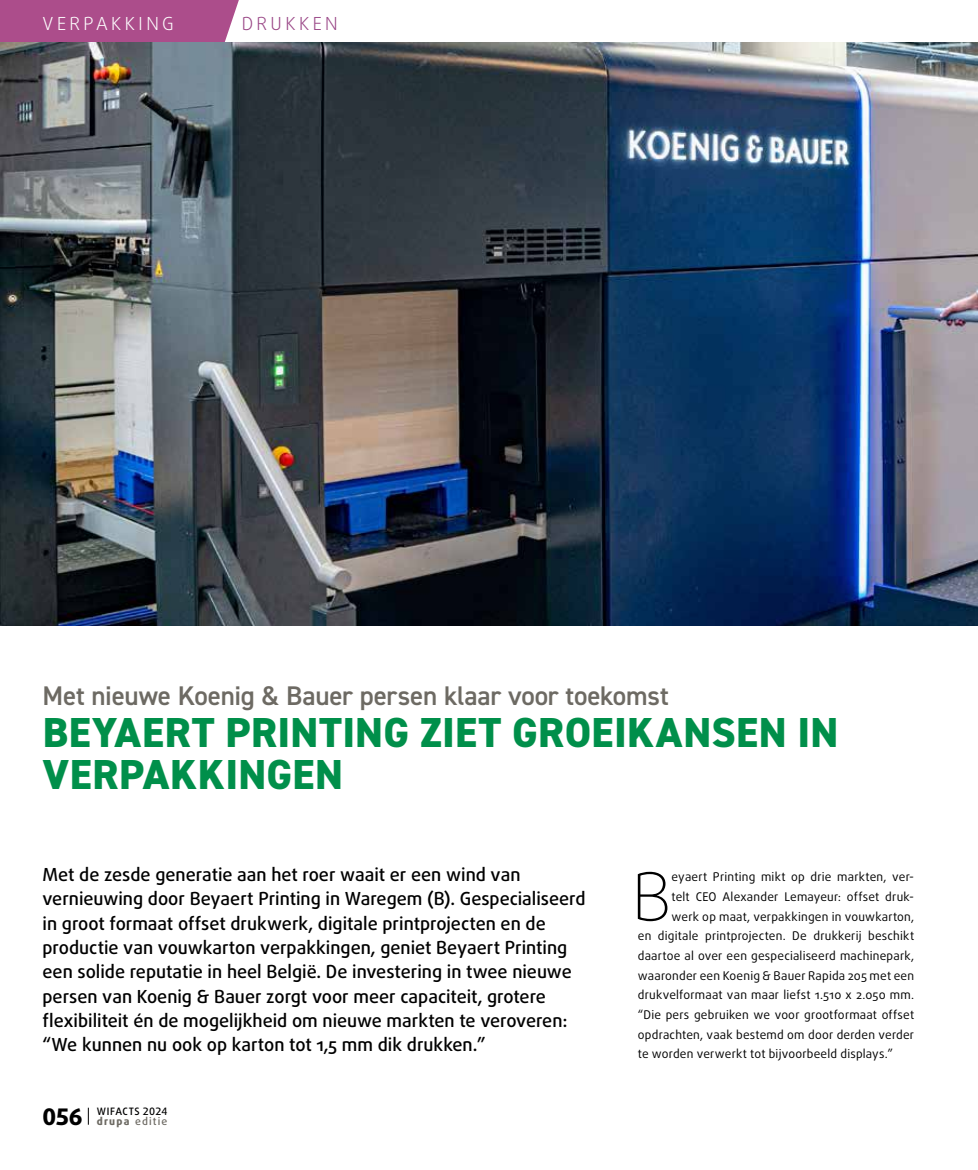
<style>
.page{position:relative;width:978px;height:1170px;background:#fff}
.page>*{position:absolute;margin:0;border:0;box-sizing:border-box;transform-origin:0 0}
.t1{font:100 66.45px "Daxline Pro";color:#000}
.t2{font:800 42px/42px "DIN2014";letter-spacing:.01em;color:#008f4a}
.t3{font:600 27px "DIN2014";letter-spacing:-.01em;color:#6d6a63}
.t4{font:800 22.8px "Daxline Pro";color:#000}
.t5{font:500 18px/24.3px "Daxline Pro";color:#000}
.t6{font:300 18px "Daxline Pro";letter-spacing:.195em;color:#fff}
.t7{font:300 18px "Daxline Pro";letter-spacing:.19em;color:#994686}
.t8{font:12px "Daxline Pro";letter-spacing:.015em;color:#000}
.t9{font:500 10.5px "Daxline Pro";letter-spacing:.11em;color:#6d6a63}
.t10{font:500 10.2px "Daxline Pro";letter-spacing:.045em;color:#000}
.s1{font-weight:800}
</style>
<div class="page">
<svg style="left:0;top:0;width:246px;height:43px"></svg>
<img style="left:0;top:43px;width:978px;height:582px">
<svg style="left:88px;top:1107px;width:1px;height:17px"></svg>
<p class="t6" style="left:43px;top:11px;width:133px">VERPAKKING</p>
<p class="t7" style="left:242px;top:11px;width:97px">DRUKKEN</p>
<h3 class="t3" style="left:43px;top:678px;width:628px">Met nieuwe Koenig &amp; Bauer persen klaar voor toekomst</h3>
<h2 class="t2" style="left:43px;top:711px;width:797px">BEYAERT PRINTING ZIET GROEIKANSEN IN<br>VERPAKKINGEN</h2>
<p class="t5" style="left:43px;top:862px;width:544px">Met de zesde generatie aan het roer waait er een wind van vernieuwing door Beyaert Printing in Waregem (B). Gespecialiseerd in groot formaat offset drukwerk, digitale printprojecten en de productie van vouwkarton verpakkingen, geniet Beyaert Printing een solide reputatie in heel België. De investering in twee nieuwe persen van Koenig &amp; Bauer zorgt voor meer capaciteit, grotere flexibiliteit én de mogelijkheid om nieuwe markten te veroveren: “We kunnen nu ook op karton tot 1,5 mm dik drukken.”</p>
<p class="t4" style="left:43px;top:1101px;width:42px">056</p>
<p class="t10" style="left:97px;top:1104px;width:72px">WIFACTS 2024</p>
<p class="t9" style="left:97px;top:1113px;width:72px"><span class="s1">drupa</span> editie</p>
<h1 class="t1" style="left:632px;top:852px;width:41px">B</h1>
<p class="t8" style="left:672px;top:868px;width:244px">eyaert Printing mikt op drie markten, ver-</p>
<p class="t8" style="left:672px;top:888px;width:244px">telt CEO Alexander Lemayeur: offset druk-</p>
<p class="t8" style="left:672px;top:908px;width:244px">werk op maat, verpakkingen in vouwkarton,</p>
<p class="t8" style="left:638px;top:927px;width:278px">en digitale printprojecten. De drukkerij beschikt</p>
<p class="t8" style="left:638px;top:947px;width:278px">daartoe al over een gespecialiseerd machinepark,</p>
<p class="t8" style="left:638px;top:967px;width:278px">waaronder een Koenig &amp; Bauer Rapida 205 met een</p>
<p class="t8" style="left:638px;top:987px;width:278px">drukvelformaat van maar liefst 1.510 x 2.050 mm.</p>
<p class="t8" style="left:638px;top:1006px;width:278px">“Die pers gebruiken we voor grootformaat offset</p>
<p class="t8" style="left:638px;top:1026px;width:278px">opdrachten, vaak bestemd om door derden verder</p>
<p class="t8" style="left:638px;top:1046px;width:257px">te worden verwerkt tot bijvoorbeeld displays.”</p>
</div>
